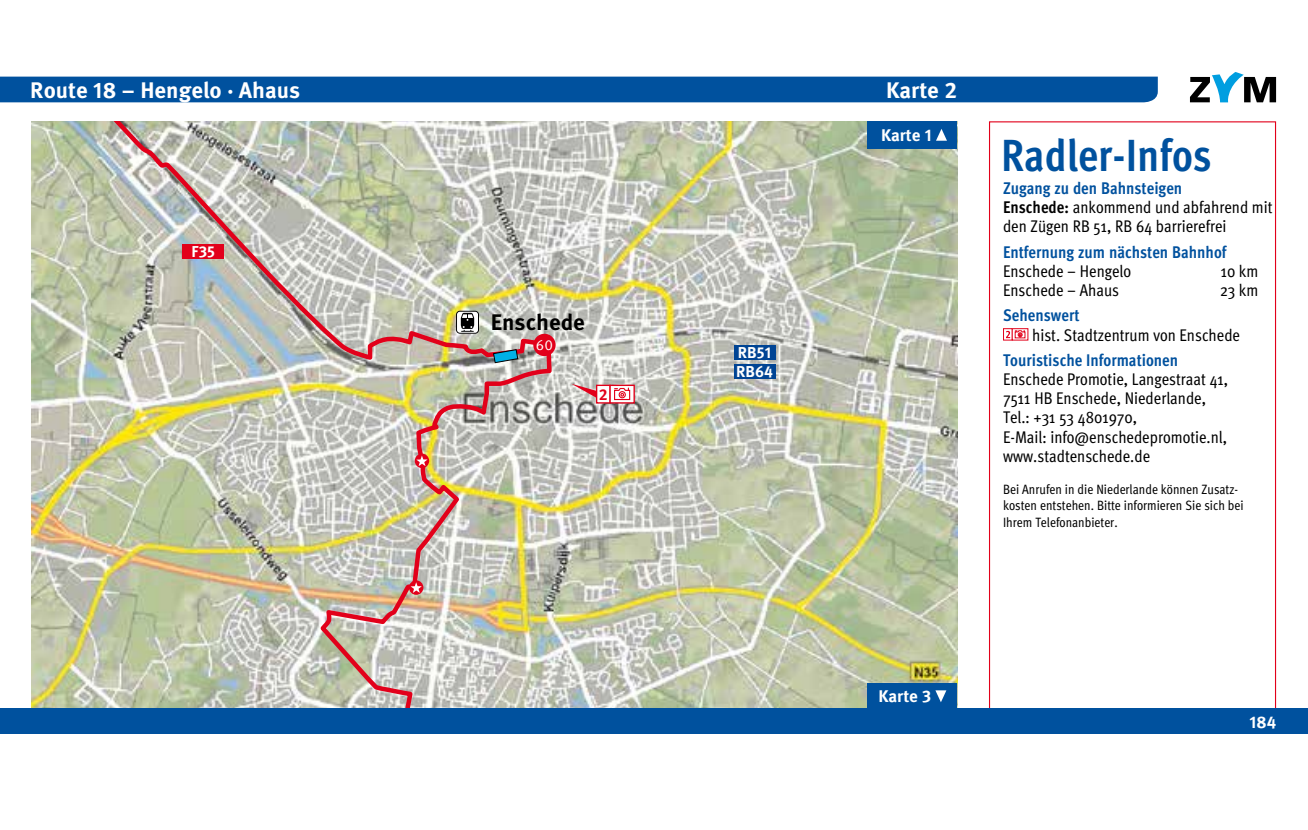
<style>
.page{position:relative;width:1308px;height:830px;background:#fff}
.page>*{position:absolute;margin:0;border:0;box-sizing:border-box;transform-origin:0 0}
.t1{font:700 condensed 45px "Meta OT";color:#00519e}
.t2{font:700 22.5px "Meta Pro";color:#fff}
.t3{font:700 22.5px "Meta Pro";color:#000}
.t4{font:condensed 16.88px/19.1px "Meta OT";color:#000}
.t5{font:700 condensed 16.88px "Meta OT";color:#00519e}
.t6{font:700 16.88px "Meta Pro";color:#fff}
.t7{font:700 15.75px "Meta Pro";color:#fff}
.t8{font:700 15.75px "Meta Pro";color:#e2001a}
.t9{font:14.62px "Meta Pro Norm";color:#fff}
.t10{font:13.5px/16.2px "Meta Cond";color:#000}
.s1{font-weight:700;color:#00519e}
.s2{font-weight:700}
</style>
<div class="page">
<img style="left:32px;top:121px;width:925px;height:587px">
<img style="left:106px;top:121px;width:448px;height:587px">
<div style="left:989px;top:121px;width:287px;height:593px;background:#fff;border:1px solid #e2001a"></div>
<div style="left:1003px;top:328px;width:9px;height:12px;border:1px solid #e2001a"></div>
<div style="left:1011px;top:328px;width:17px;height:12px;border:1px solid #e2001a"></div>
<svg style="left:1006px;top:329px;width:19px;height:9px"></svg>
<div style="left:867px;top:121px;width:90px;height:28px;background:#00519e"></div>
<svg style="left:936px;top:129px;width:11px;height:12px"></svg>
<div style="left:867px;top:682px;width:90px;height:38px;background:#00519e"></div>
<svg style="left:935px;top:690px;width:11px;height:12px"></svg>
<svg style="left:493px;top:349px;width:25px;height:14px"></svg>
<svg style="left:456px;top:310px;width:23px;height:23px"></svg>
<div style="left:734px;top:364px;width:41px;height:14px;background:#004494"></div>
<div style="left:734px;top:345px;width:41px;height:15px;background:#004494"></div>
<svg style="left:415px;top:453px;width:14px;height:15px"></svg>
<svg style="left:416px;top:455px;width:11px;height:11px"></svg>
<svg style="left:409px;top:580px;width:14px;height:14px"></svg>
<svg style="left:410px;top:582px;width:12px;height:10px"></svg>
<svg style="left:571px;top:383px;width:36px;height:16px"></svg>
<div style="left:596px;top:384px;width:15px;height:19px;background:#fff;border:1px solid #e2001a"></div>
<svg style="left:609px;top:384px;width:26px;height:19px"></svg>
<svg style="left:613px;top:387px;width:18px;height:13px"></svg>
<div style="left:183px;top:244px;width:41px;height:14px;background:#e2001a"></div>
<div style="left:533px;top:333px;width:22px;height:23px;background:#e2001a;border-radius:50%"></div>
<div style="left:0;top:77px;width:1157px;height:25px;background:#00519e"></div>
<div style="left:0;top:708px;width:1307px;height:25px;background:#00519e"></div>
<svg style="left:1190px;top:102px;width:86px;height:1px"></svg>
<svg style="left:1190px;top:72px;width:86px;height:30px"></svg>
<h2 class="t2" style="left:30px;top:76px;width:271px">Route 18 – Hengelo · Ahaus</h2>
<h2 class="t2" style="left:886px;top:76px;width:73px">Karte 2</h2>
<p class="t7" style="left:192px;top:241px;width:25px">F35</p>
<h2 class="t3" style="left:491px;top:308px;width:96px">Enschede</h2>
<p class="t9" style="left:536px;top:333px;width:19px">60</p>
<p class="t8" style="left:599px;top:384px;width:10px">2</p>
<p class="t7" style="left:738px;top:342px;width:35px">RB51</p>
<p class="t7" style="left:736px;top:361px;width:38px">RB64</p>
<p class="t6" style="left:881px;top:124px;width:52px">Karte 1</p>
<h1 class="t1" style="left:1001px;top:126px;width:212px">Radler-Infos</h1>
<p class="t4" style="left:1003px;top:177px;width:271px"><span class="s1">Zugang zu den Bahnsteigen<br></span><span class="s2">Enschede:</span> ankommend und abfahrend mit den Zügen RB 51, RB 64 barrierefrei</p>
<p class="t5" style="left:1003px;top:241px;width:225px">Entfernung zum nächsten Bahnhof</p>
<p class="t4" style="left:1003px;top:260px;width:130px">Enschede – Hengelo</p>
<p class="t4" style="left:1220px;top:260px;width:39px">10 km</p>
<p class="t4" style="left:1003px;top:279px;width:118px">Enschede – Ahaus</p>
<p class="t4" style="left:1220px;top:279px;width:40px">23 km</p>
<p class="t5" style="left:1003px;top:304px;width:78px">Sehenswert</p>
<p class="t4" style="left:1032px;top:324px;width:209px">hist. Stadtzentrum von Enschede</p>
<p class="t5" style="left:1003px;top:349px;width:177px">Touristische Informationen</p>
<p class="t4" style="left:1003px;top:369px;width:226px">Enschede Promotie, Langestraat 41,<br>7511 HB Enschede, Niederlande,<br>Tel.: +31 53 4801970,<br>E-Mail: info@enschedepromotie.nl, www.stadtenschede.de</p>
<p class="t10" style="left:1003px;top:481px;width:242px">Bei Anrufen in die Niederlande können Zusatz&shy;kosten entstehen. Bitte informieren Sie sich bei<br>Ihrem Telefonanbieter.</p>
<p class="t6" style="left:878px;top:685px;width:54px">Karte 3</p>
<p class="t6" style="left:1249px;top:711px;width:28px">184</p>
</div>
